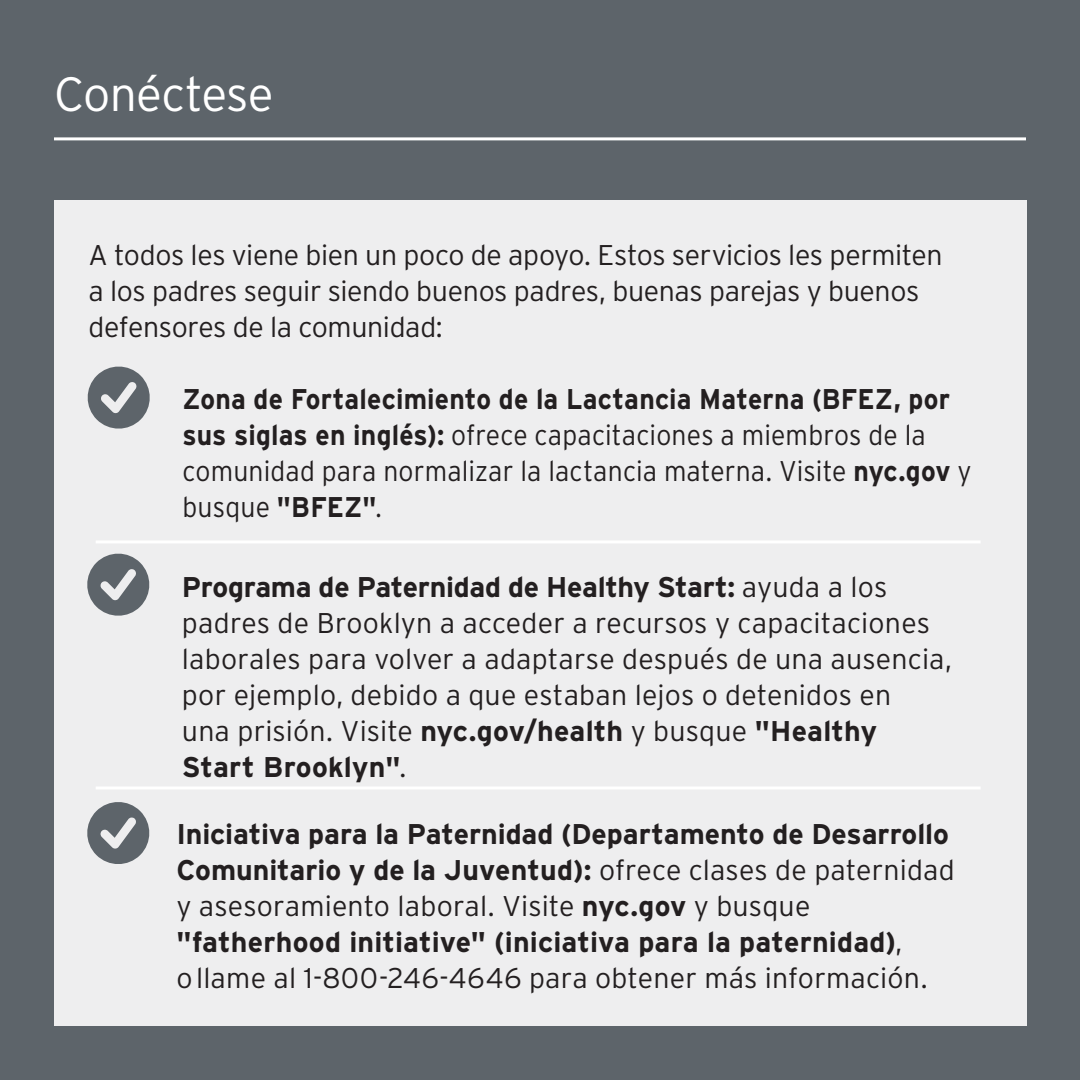
<style>
.page{position:relative;width:1080px;height:1080px;background:#5d646a}
.page>*{position:absolute;margin:0;border:0;box-sizing:border-box;transform-origin:0 0}
.hed{font:300 48px "Interstate";letter-spacing:-.015em;color:#fff}
.body{font:300 28.5px/36px "Interstate";letter-spacing:.005em;color:#231f20}
.body-2{font:700 28.5px/36px "Interstate";color:#231f20}
.body-3{font:300 28.5px/36px "Interstate";letter-spacing:.005em;color:#231f20;scale:.93 1}
.body-4{font:300 28.5px/36px "Interstate";letter-spacing:-.015em;color:#231f20}
.s1{font-weight:700}
.s2{font-weight:300}
</style>
<div class="page">
<hr style="left:54px;top:137px;width:972px;height:3px;background:#fff">
<div style="left:54px;top:201px;width:972px;height:825px;background:#eeeeef"></div>
<hr style="left:96px;top:540px;width:885px;height:3px;background:#fff">
<hr style="left:96px;top:786px;width:885px;height:3px;background:#fff">
<svg style="left:87px;top:366px;width:63px;height:63px"></svg>
<svg style="left:87px;top:553px;width:63px;height:63px"></svg>
<svg style="left:87px;top:802px;width:63px;height:62px"></svg>
<p class="hed" style="left:54px;top:67px;width:221px">Conéctese</p>
<p class="body-4" style="left:89px;top:237px;width:856px">A todos les viene bien un poco de apoyo. Estos servicios les permiten a los padres seguir siendo buenos padres, buenas parejas y buenos defensores de la comunidad:</p>
<p class="body-3" style="left:183px;top:381px;width:850px"><span class="s1">Zona de Fortalecimiento de la Lactancia Materna (BFEZ, por sus siglas en inglés):</span> ofrece capacitaciones a miembros de la comunidad para normalizar la lactancia materna. Visite <span class="s1">nyc.gov</span> y busque <span class="s1">"BFEZ"</span>.</p>
<p class="body" style="left:182px;top:568px;width:771px"><span class="s1">Programa de Paternidad de Healthy Start:</span> ayuda a los padres de Brooklyn a acceder a recursos y capacitaciones laborales para volver a adaptarse después de una ausencia, por ejemplo, debido a que estaban lejos o detenidos en<br>una prisión. Visite <span class="s1">nyc.gov/health</span> y busque <span class="s1">"Healthy Start Brooklyn"</span>.</p>
<p class="body-2" style="left:176px;top:816px;width:780px">Iniciativa para la Paternidad (Departamento de Desarrollo Comunitario y de la Juventud): <span class="s2">ofrece clases de paternidad y asesoramiento laboral. Visite</span> nyc.gov <span class="s2">y busque </span>"fatherhood initiative" (iniciativa para la paternidad)<span class="s2">,<br>o llame al 1-800-246-4646 para obtener más información.</span></p>
</div>
